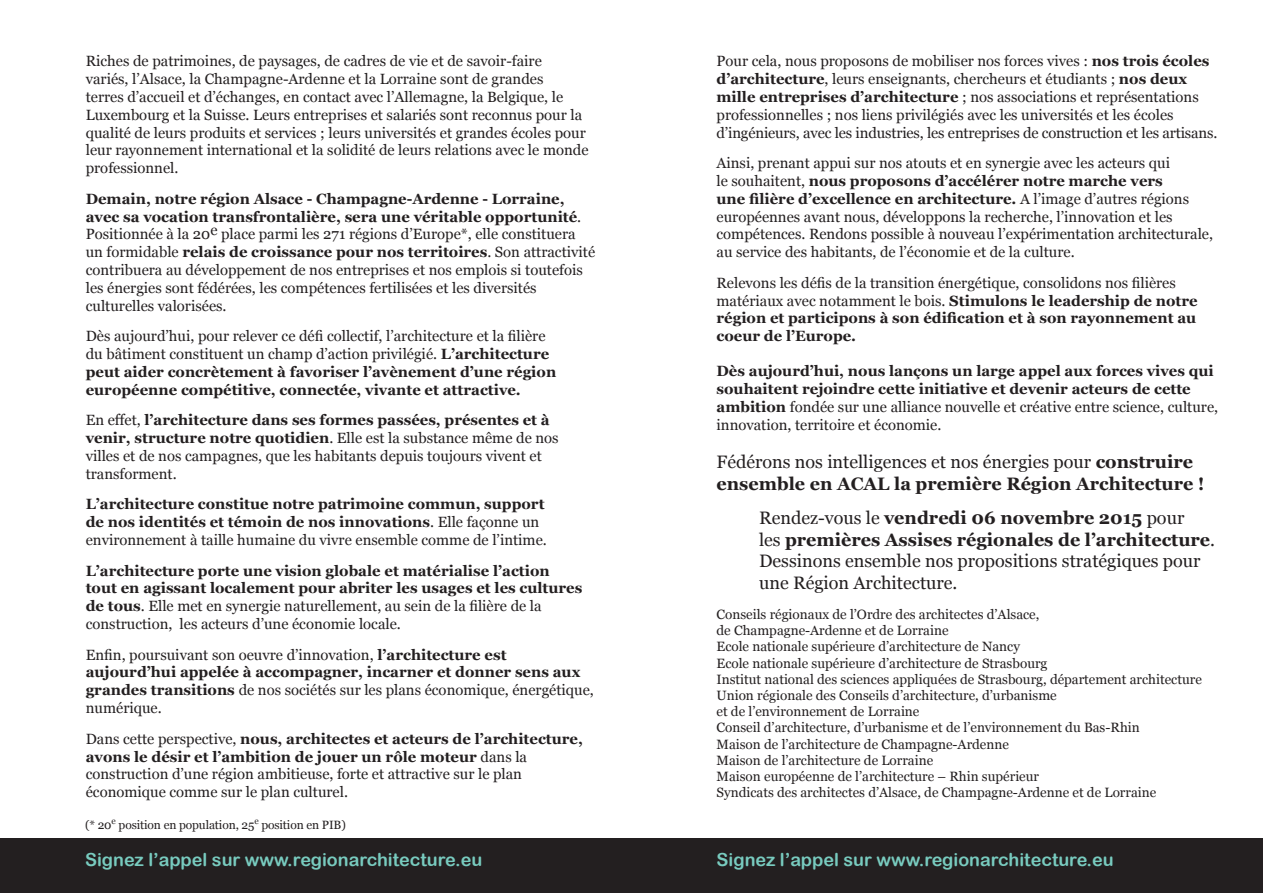
<style>
.page{position:relative;width:1263px;height:893px;background:#fff}
.page>*{position:absolute;margin:0;border:0;box-sizing:border-box;transform-origin:0 0}
.t1{font:700 18px/21.6px "Georgia";color:#231f20}
.t2{font:18px "Arial Rounded MT Bold";color:#78cbbf}
.t3{font:18px/21.6px "Georgia";color:#231f20}
.t4{font:14.85px/17.9px "Georgia";color:#231f20}
.t5{font:700 14.85px/17.9px "Georgia";color:#231f20}
.t6{font:13.5px "Georgia";color:#231f20}
.t7{font:12px "Georgia";letter-spacing:-.01em;color:#231f20}
.s1{font-weight:700}
.s2{font-weight:400}
</style>
<div class="page">
<div style="left:0;top:838px;width:1263px;height:55px;background:#231f20"></div>
<p class="t4" style="left:86px;top:52px;width:504px">Riches de patrimoines, de paysages, de cadres de vie et de savoir-faire<br>variés, l’Alsace, la Champagne-Ardenne et la Lorraine sont de grandes<br>terres d’accueil et d’échanges, en contact avec l’Allemagne, la Belgique, le Luxembourg et la Suisse. Leurs entreprises et salariés sont reconnus pour la qualité de leurs produits et services ; leurs universités et grandes écoles pour leur rayonnement international et la solidité de leurs relations avec le monde professionnel.</p>
<p class="t4" style="left:86px;top:189px;width:511px"><span class="s1">Demain, notre région Alsace - Champagne-Ardenne - Lorraine, avec sa vocation transfrontalière, sera une véritable opportunité</span>.<br>Positionnée à la 20e place parmi les 271 régions d’Europe*, elle constituera un formidable <span class="s1">relais de croissance pour nos territoires</span>. Son attractivité contribuera au développement de nos entreprises et nos emplois si toutefois les énergies sont fédérées, les compétences fertilisées et les diversités culturelles valorisées.</p>
<p class="t5" style="left:86px;top:326px;width:472px"><span class="s2">Dès aujourd’hui, pour relever ce défi collectif, l’architecture et la filière du bâtiment constituent un champ d’action privilégié.</span> L’architecture peut aider concrètement à favoriser l’avènement d’une région européenne compétitive, connectée, vivante et attractive.</p>
<p class="t4" style="left:86px;top:411px;width:474px">En effet, <span class="s1">l’architecture dans ses formes passées, présentes et à venir, structure notre quotidien</span>. Elle est la substance même de nos villes et de nos campagnes, que les habitants depuis toujours vivent et transforment.</p>
<p class="t5" style="left:86px;top:495px;width:463px">L’architecture constitue notre patrimoine commun, support de nos identités et témoin de nos innovations<span class="s2">. Elle façonne un environnement à taille humaine du vivre ensemble comme de l’intime.</span></p>
<p class="t5" style="left:86px;top:561px;width:498px">L’architecture porte une vision globale et matérialise l’action tout en agissant localement pour abriter les usages et les cultures de tous<span class="s2">. Elle met en synergie naturellement, au sein de la filière de la construction, les acteurs d’une économie locale.</span></p>
<p class="t4" style="left:86px;top:645px;width:510px">Enfin, poursuivant son oeuvre d’innovation, <span class="s1">l’architecture est aujourd’hui appelée à accompagner, incarner et donner sens aux grandes transitions</span> de nos sociétés sur les plans économique, énergétique, numérique.</p>
<p class="t4" style="left:86px;top:729px;width:499px">Dans cette perspective, <span class="s1">nous, architectes et acteurs de l’architecture, avons le désir et l’ambition de jouer un rôle moteur</span> dans la construction d’une région ambitieuse, forte et attractive sur le plan économique comme sur le plan culturel.</p>
<p class="t7" style="left:85px;top:816px;width:262px">(* 20<sup>e</sup> position en population, 25<sup>e</sup> position en PIB)</p>
<p class="t4" style="left:716px;top:52px;width:502px">Pour cela, nous proposons de mobiliser nos forces vives : <span class="s1">nos trois écoles d’architecture</span>, leurs enseignants, chercheurs et étudiants ; <span class="s1">nos deux mille entreprises d’architecture</span> ; nos associations et représentations professionnelles ; nos liens privilégiés avec les universités et les écoles d’ingénieurs, avec les industries, les entreprises de construction et les artisans.</p>
<p class="t4" style="left:716px;top:153px;width:498px">Ainsi, prenant appui sur nos atouts et en synergie avec les acteurs qui<br>le souhaitent, <span class="s1">nous proposons d’accélérer notre marche vers<br>une filière d’excellence en architecture.</span> A l’image d’autres régions européennes avant nous, développons la recherche, l’innovation et les compétences. Rendons possible à nouveau l’expérimentation architecturale, au service des habitants, de l’économie et de la culture.</p>
<p class="t5" style="left:716px;top:273px;width:483px"><span class="s2">Relevons les défis de la transition énergétique, consolidons nos filières matériaux avec notamment le bois.</span> Stimulons le leadership de notre région et participons à son édification et à son rayonnement au coeur de l’Europe.</p>
<p class="t5" style="left:716px;top:361px;width:503px">Dès aujourd’hui, nous lançons un large appel aux forces vives qui souhaitent rejoindre cette initiative et devenir acteurs de cette ambition <span class="s2">fondée sur une alliance nouvelle et créative entre science, culture, innovation, territoire et économie.</span></p>
<p class="t1" style="left:716px;top:450px;width:490px"><span class="s2">Fédérons nos intelligences et nos énergies pour</span> construire ensemble en ACAL la première Région Architecture !</p>
<p class="t1" style="left:759px;top:506px;width:427px"><span class="s2">Rendez-vous le</span> vendredi 06 novembre 2015 <span class="s2">pour</span></p>
<p class="t1" style="left:759px;top:528px;width:457px"><span class="s2">les</span> premières Assises régionales de l’architecture<span class="s2">.</span></p>
<p class="t3" style="left:759px;top:550px;width:443px">Dessinons ensemble nos propositions stratégiques pour une Région Architecture.</p>
<p class="t6" style="left:716px;top:604px;width:324px">Conseils régionaux de l’Ordre des architectes d’Alsace,</p>
<p class="t6" style="left:716px;top:621px;width:233px">de Champagne-Ardenne et de Lorraine</p>
<p class="t6" style="left:716px;top:637px;width:305px">Ecole nationale supérieure d’architecture de Nancy</p>
<p class="t6" style="left:716px;top:653px;width:332px">Ecole nationale supérieure d’architecture de Strasbourg</p>
<p class="t6" style="left:716px;top:669px;width:487px">Institut national des sciences appliquées de Strasbourg, département architecture</p>
<p class="t6" style="left:716px;top:685px;width:342px">Union régionale des Conseils d’architecture, d’urbanisme</p>
<p class="t6" style="left:716px;top:702px;width:204px">et de l’environnement de Lorraine</p>
<p class="t6" style="left:716px;top:718px;width:425px">Conseil d’architecture, d’urbanisme et de l’environnement du Bas-Rhin</p>
<p class="t6" style="left:716px;top:734px;width:294px">Maison de l’architecture de Champagne-Ardenne</p>
<p class="t6" style="left:716px;top:750px;width:218px">Maison de l’architecture de Lorraine</p>
<p class="t6" style="left:716px;top:766px;width:324px">Maison européenne de l’architecture – Rhin supérieur</p>
<p class="t6" style="left:716px;top:783px;width:441px">Syndicats des architectes d’Alsace, de Champagne-Ardenne et de Lorraine</p>
<p class="t2" style="left:85px;top:849px;width:399px">Signez l’appel sur www.regionarchitecture.eu</p>
<p class="t2" style="left:716px;top:849px;width:399px">Signez l’appel sur www.regionarchitecture.eu</p>
</div>
